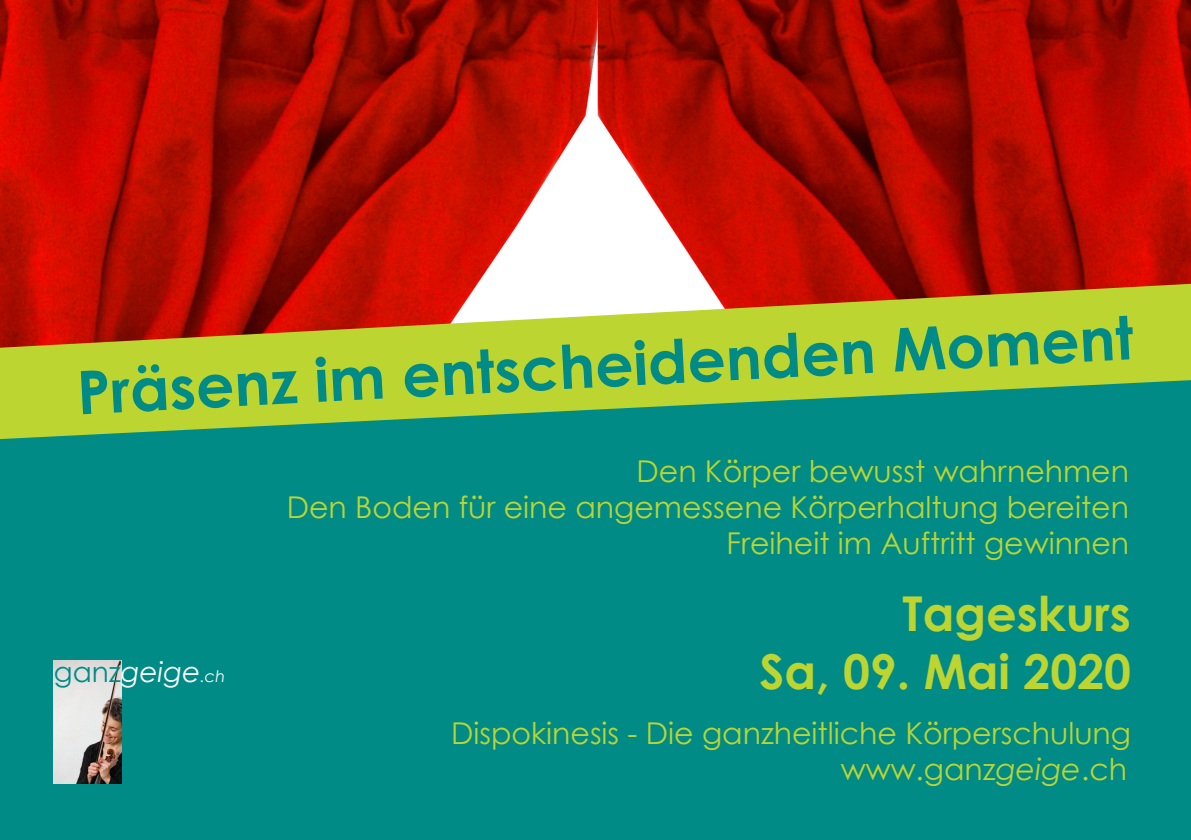
<style>
.page{position:relative;width:1191px;height:840px;background:#fff}
.page>*{position:absolute;margin:0;border:0;box-sizing:border-box;transform-origin:0 0}
.t1{font:700 60px "Century Gothic";color:#008b87}
.t2{font:700 48px "Century Gothic";color:#bcd531}
.t3{font:30px "Century Gothic";color:#bcd531}
.t4{font:italic 28px "Century Gothic";color:#fff}
.s1{font-style:normal;color:#008b87}
.s2{font-size:16px}
.s3{font-style:italic}
</style>
<div class="page">
<div style="left:0;top:439px;width:1191px;height:400px;background:#008b87"></div>
<svg style="left:0;top:347px;width:1191px;height:92px;background:#80bd4c"></svg>
<img style="left:0;top:0;width:1191px;height:347px">
<img style="left:54px;top:660px;width:68px;height:122px">
<p class="t1" style="left:75px;top:355px;width:1059px;rotate:-3deg">Präsenz im entscheidenden Moment</p>
<p class="t4" style="left:54px;top:654px;width:173px"><span class="s1">ganz</span>geige<span class="s2">.ch</span></p>
<p class="t3" style="left:636px;top:453px;width:494px">Den Körper bewusst wahrnehmen</p>
<p class="t3" style="left:287px;top:489px;width:844px">Den Boden für eine angemessene Körperhaltung bereiten</p>
<p class="t3" style="left:726px;top:525px;width:404px">Freiheit im Auftritt gewinnen</p>
<p class="t2" style="left:902px;top:583px;width:230px">Tageskurs</p>
<p class="t2" style="left:759px;top:640px;width:373px">Sa, 09. Mai 2020</p>
<p class="t3" style="left:451px;top:714px;width:681px">Dispokinesis - Die ganzheitliche Körperschulung</p>
<p class="t3" style="left:840px;top:750px;width:288px">www.ganz<span class="s3">geige</span>.ch</p>
</div>
